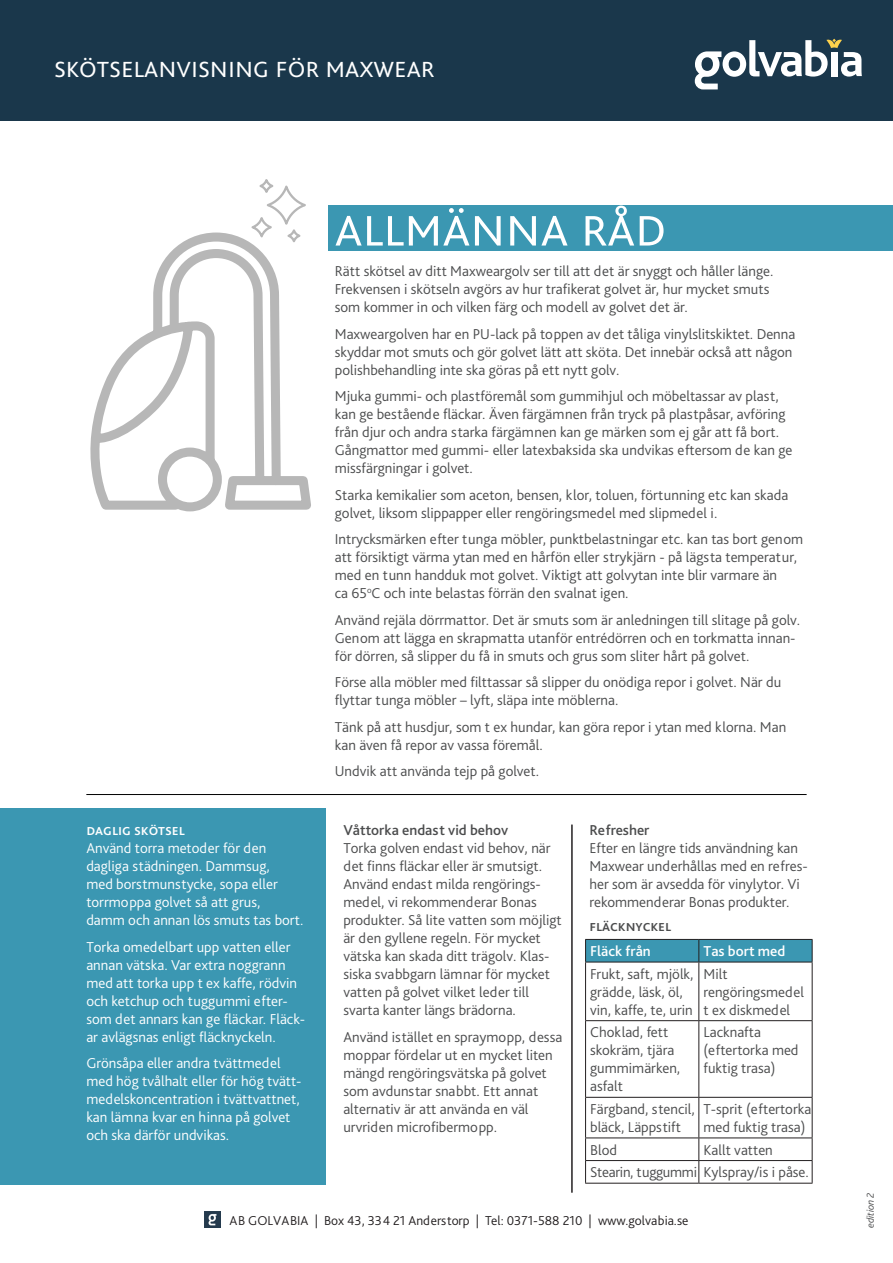
<style>
.page{position:relative;width:893px;height:1263px;background:#fff}
.page>*{position:absolute;margin:0;border:0;box-sizing:border-box;transform-origin:0 0}
.t1{font:300 55.5px "Bliss Pro";color:#fff}
.t2{font:300 28.5px "Bliss Pro";color:#fff}
.t3{font:300 15px/18px "Bliss Pro";color:#4b4c4d}
.t4{font:300 15px/18px "Bliss Pro";color:#fff}
.t5{font:500 15px "Bliss Pro";color:#fff}
.t6{font:500 15px "Bliss Pro";color:#4b4c4d}
.t7{font:300 13.5px "Bliss Pro";color:#231f20}
.t8{font:italic 300 10.5px "Bliss Pro";color:#4b4c4d}
.s1{font-weight:500}
</style>
<div class="page">
<div style="left:0;top:0;width:893px;height:121px;background:#1a374b"></div>
<svg style="left:695px;top:39px;width:167px;height:50px"></svg>
<img style="left:205px;top:1212px;width:15px;height:15px">
<svg style="left:90px;top:232px;width:221px;height:280px"></svg>
<svg style="left:243px;top:179px;width:65px;height:63px"></svg>
<div style="left:328px;top:205px;width:565px;height:46px;background:#3b97b2"></div>
<hr style="left:86px;top:794px;width:721px;height:1px;background:#000">
<hr style="left:572px;top:825px;width:1px;height:367px;background:#231f20">
<div style="left:0;top:808px;width:326px;height:376px;background:#3b97b2"></div>
<hr style="left:585px;top:962px;width:114px;height:1px;background:#231f20">
<hr style="left:585px;top:962px;width:1px;height:58px;background:#231f20">
<hr style="left:699px;top:962px;width:113px;height:1px;background:#231f20">
<hr style="left:698px;top:962px;width:1px;height:58px;background:#231f20">
<hr style="left:812px;top:962px;width:1px;height:58px;background:#231f20">
<hr style="left:585px;top:1020px;width:114px;height:1px;background:#231f20">
<hr style="left:585px;top:1021px;width:1px;height:76px;background:#231f20">
<hr style="left:699px;top:1020px;width:113px;height:1px;background:#231f20">
<hr style="left:698px;top:1021px;width:1px;height:76px;background:#231f20">
<hr style="left:812px;top:1021px;width:1px;height:76px;background:#231f20">
<hr style="left:585px;top:1097px;width:114px;height:1px;background:#231f20">
<hr style="left:585px;top:1098px;width:1px;height:39px;background:#231f20">
<hr style="left:699px;top:1097px;width:113px;height:1px;background:#231f20">
<hr style="left:698px;top:1098px;width:1px;height:39px;background:#231f20">
<hr style="left:812px;top:1098px;width:1px;height:39px;background:#231f20">
<hr style="left:585px;top:1137px;width:114px;height:1px;background:#231f20">
<hr style="left:699px;top:1137px;width:113px;height:1px;background:#231f20">
<hr style="left:585px;top:1160px;width:114px;height:1px;background:#231f20">
<svg style="left:585px;top:1138px;width:1px;height:45px"></svg>
<hr style="left:699px;top:1160px;width:113px;height:1px;background:#231f20">
<svg style="left:698px;top:1138px;width:1px;height:45px"></svg>
<svg style="left:812px;top:1138px;width:1px;height:45px"></svg>
<hr style="left:585px;top:1183px;width:114px;height:1px;background:#231f20">
<hr style="left:699px;top:1183px;width:113px;height:1px;background:#231f20">
<svg style="left:585px;top:939px;width:228px;height:23px;background:#3a93ad"></svg>
<hr style="left:585px;top:939px;width:114px;height:1px;background:#231f20">
<hr style="left:699px;top:939px;width:113px;height:1px;background:#231f20">
<p class="t2" style="left:54px;top:49px;width:382px">skötselanvisning för maxwear</p>
<p class="t5" style="left:86px;top:821px;width:100px">daglig skötsel</p>
<p class="t4" style="left:86px;top:839px;width:218px">Använd torra metoder för den dagliga städningen. Dammsug,<br>med borstmunstycke, sopa eller torrmoppa golvet så att grus,<br>damm och annan lös smuts tas bort.</p>
<p class="t4" style="left:86px;top:937px;width:220px">Torka omedelbart upp vatten eller annan vätska. Var extra noggrann med att torka upp t ex kaffe, rödvin och ketchup och tuggummi efter&shy;som det annars kan ge fläckar. Fläck&shy;ar avlägsnas enligt fläcknyckeln.</p>
<p class="t4" style="left:86px;top:1054px;width:217px">Grönsåpa eller andra tvättmedel med hög tvålhalt eller för hög tvätt&shy;medelskoncentration i tvättvattnet, kan lämna kvar en hinna på golvet och ska därför undvikas.</p>
<p class="t1" style="left:335px;top:193px;width:333px">allmänna råd</p>
<p class="t3" style="left:335px;top:262px;width:440px">Rätt skötsel av ditt Maxweargolv ser till att det är snyggt och håller länge.<br>Frekvensen i skötseln avgörs av hur trafikerat golvet är, hur mycket smuts som kommer in och vilken färg och modell av golvet det är.</p>
<p class="t3" style="left:335px;top:324px;width:462px">Maxweargolven har en PU-lack på toppen av det tåliga vinylslitskiktet. Denna skyddar mot smuts och gör golvet lätt att sköta. Det innebär också att någon polishbehandling inte ska göras på ett nytt golv.</p>
<p class="t3" style="left:335px;top:387px;width:459px">Mjuka gummi- och plastföremål som gummihjul och möbeltassar av plast, kan ge bestående fläckar. Även färgämnen från tryck på plastpåsar, avföring från djur och andra starka färgämnen kan ge märken som ej går att få bort.<br>Gångmattor med gummi- eller latexbaksida ska undvikas eftersom de kan ge missfärgningar i golvet.</p>
<p class="t3" style="left:335px;top:485px;width:455px">Starka kemikalier som aceton, bensen, klor, toluen, förtunning etc kan skada golvet, liksom slippapper eller rengöringsmedel med slipmedel i.</p>
<p class="t3" style="left:335px;top:530px;width:470px">Intrycksmärken efter tunga möbler, punktbelastningar etc. kan tas bort genom att försiktigt värma ytan med en hårfön eller strykjärn - på lägsta temperatur, med en tunn handduk mot golvet. Viktigt att golvytan inte blir varmare än<br>ca 65<sup>o</sup>C och inte belastas förrän den svalnat igen.</p>
<p class="t3" style="left:335px;top:610px;width:467px">Använd rejäla dörrmattor. Det är smuts som är anledningen till slitage på golv.<br>Genom att lägga en skrapmatta utanför entrédörren och en torkmatta innan&shy;för dörren, så slipper du få in smuts och grus som sliter hårt på golvet.</p>
<p class="t3" style="left:335px;top:673px;width:448px">Förse alla möbler med filttassar så slipper du onödiga repor i golvet. När du flyttar tunga möbler – lyft, släpa inte möblerna.</p>
<p class="t3" style="left:335px;top:717px;width:453px">Tänk på att husdjur, som t ex hundar, kan göra repor i ytan med klorna. Man kan även få repor av vassa föremål.</p>
<p class="t3" style="left:335px;top:762px;width:206px">Undvik att använda tejp på golvet.</p>
<p class="t3" style="left:343px;top:821px;width:220px"><span class="s1">Våttorka endast vid behov<br></span>Torka golven endast vid behov, när det finns fläckar eller är smutsigt.<br>Använd endast milda rengörings&shy;medel, vi rekommenderar Bonas produkter. Så lite vatten som möjligt är den gyllene regeln. För mycket vätska kan skada ditt trägolv. Klas&shy;siska svabbgarn lämnar för mycket vatten på golvet vilket leder till svarta kanter längs brädorna.</p>
<p class="t3" style="left:343px;top:1027px;width:220px">Använd istället en spraymopp, dessa moppar fördelar ut en mycket liten mängd rengöringsvätska på golvet som avdunstar snabbt. Ett annat alternativ är att använda en väl urvriden microfibermopp.</p>
<p class="t3" style="left:589px;top:821px;width:220px"><span class="s1">Refresher<br></span>Efter en längre tids användning kan<br>Maxwear underhållas med en refres&shy;her som är avsedda för vinylytor. Vi rekommenderar Bonas produkter.</p>
<p class="t6" style="left:589px;top:917px;width:83px">fläcknyckel</p>
<p class="t5" style="left:590px;top:942px;width:62px">Fläck från</p>
<p class="t5" style="left:703px;top:942px;width:83px">Tas bort med</p>
<p class="t3" style="left:590px;top:964px;width:105px">Frukt, saft, mjölk, grädde, läsk, öl, vin, kaffe, te, urin</p>
<p class="t3" style="left:703px;top:964px;width:102px">Milt rengöringsmedel t ex diskmedel</p>
<p class="t3" style="left:590px;top:1023px;width:92px">Choklad, fett skokräm, tjära gummimärken, asfalt</p>
<p class="t3" style="left:703px;top:1023px;width:97px">Lacknafta (eftertorka med fuktig trasa)</p>
<p class="t3" style="left:590px;top:1099px;width:106px">Färgband, stencil, bläck, Läppstift</p>
<p class="t3" style="left:703px;top:1099px;width:109px">T-sprit (eftertorka med fuktig trasa)</p>
<p class="t3" style="left:590px;top:1140px;width:28px">Blod</p>
<p class="t3" style="left:703px;top:1140px;width:71px">Kallt vatten</p>
<p class="t3" style="left:590px;top:1163px;width:220px">Stearin, tuggummi Kylspray/is i påse.</p>
<p class="t7" style="left:229px;top:1212px;width:460px">AB GOLVABIA | Box 43, 334 21 Anderstorp | Tel: 0371-588 210 | www.golvabia.se</p>
<p class="t8" style="left:864px;top:1228px;width:37px;rotate:-90deg">edition 2</p>
</div>
